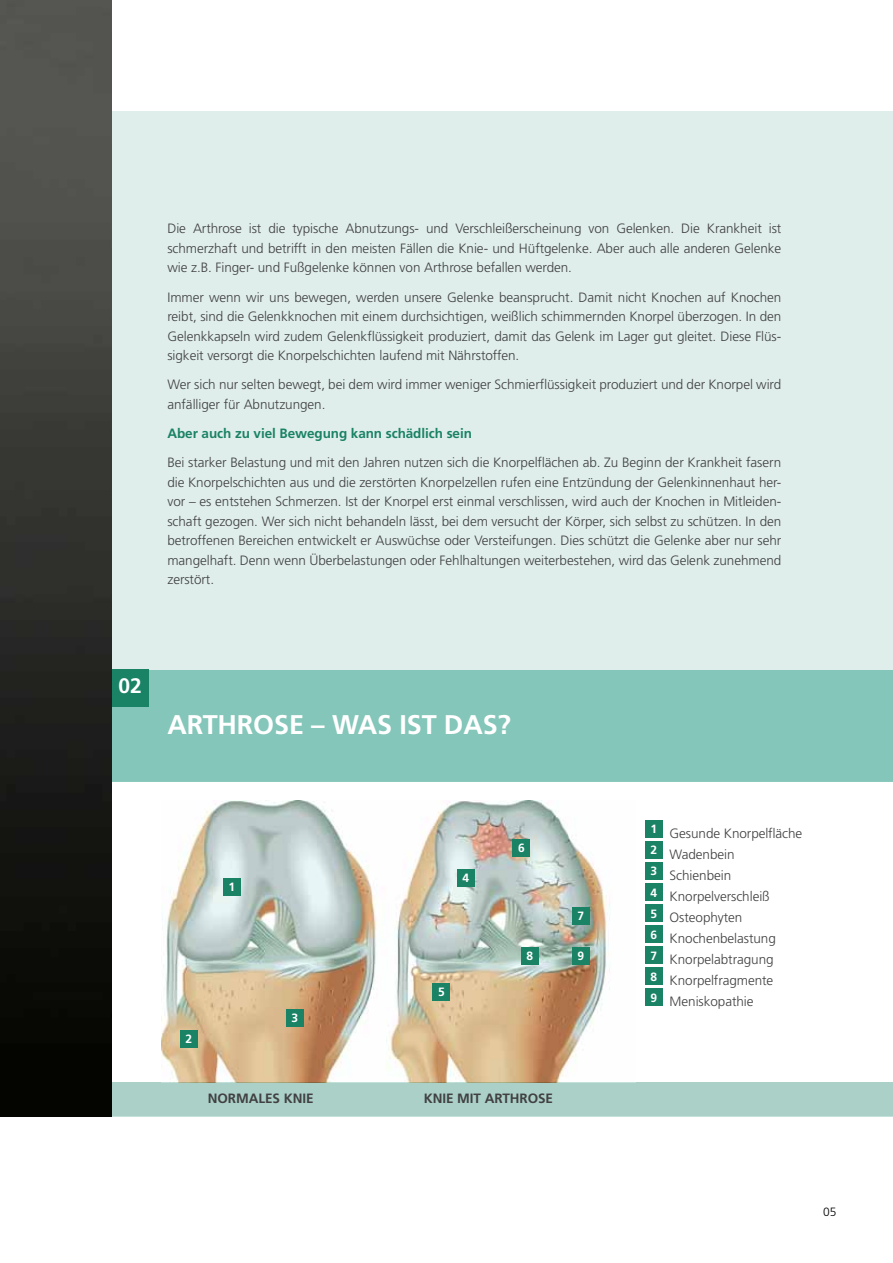
<style>
.page{position:relative;width:893px;height:1263px;background:#fff}
.page>*{position:absolute;margin:0;border:0;box-sizing:border-box;transform-origin:0 0}
.t1{font:700 27px "Frutiger LT Pro";letter-spacing:-.005em;color:#fff}
.t2{font:700 21px "Frutiger LT Pro";color:#fff}
.t3{font:300 13.5px/19.5px "Frutiger LT Pro";letter-spacing:-.005em;color:#414042;text-align:justify}
.t4{font:700 13.5px "Frutiger LT Pro";letter-spacing:-.005em;color:#1a8265}
.t5{font:700 13.5px "Frutiger LT Pro";letter-spacing:-.005em;color:#414042}
.t6{font:700 12px "Frutiger LT Pro";color:#fff}
.t7{font:300 12px "Frutiger LT Pro";color:#000}
</style>
<div class="page">
<div style="left:112px;top:112px;width:781px;height:1004px;background:#dfeeea"></div>
<div style="left:112px;top:781px;width:781px;height:301px;background:#fff"></div>
<img style="left:162px;top:800px;width:448px;height:282px">
<div style="left:112px;top:670px;width:781px;height:111px;background:#84c6b9"></div>
<div style="left:112px;top:670px;width:37px;height:37px;background:#1a8265"></div>
<div style="left:223px;top:878px;width:17px;height:17px;background:#1a8265"></div>
<div style="left:645px;top:821px;width:17px;height:17px;background:#1a8265"></div>
<div style="left:645px;top:842px;width:17px;height:17px;background:#1a8265"></div>
<div style="left:645px;top:863px;width:17px;height:17px;background:#1a8265"></div>
<div style="left:645px;top:884px;width:17px;height:17px;background:#1a8265"></div>
<div style="left:645px;top:905px;width:17px;height:17px;background:#1a8265"></div>
<div style="left:645px;top:926px;width:17px;height:17px;background:#1a8265"></div>
<div style="left:645px;top:947px;width:17px;height:17px;background:#1a8265"></div>
<div style="left:645px;top:968px;width:17px;height:17px;background:#1a8265"></div>
<div style="left:645px;top:989px;width:17px;height:17px;background:#1a8265"></div>
<div style="left:180px;top:1030px;width:17px;height:17px;background:#1a8265"></div>
<div style="left:286px;top:1009px;width:17px;height:17px;background:#1a8265"></div>
<div style="left:457px;top:870px;width:17px;height:17px;background:#1a8265"></div>
<div style="left:513px;top:839px;width:17px;height:17px;background:#1a8265"></div>
<div style="left:433px;top:983px;width:17px;height:17px;background:#1a8265"></div>
<div style="left:521px;top:947px;width:17px;height:17px;background:#1a8265"></div>
<div style="left:572px;top:907px;width:17px;height:17px;background:#1a8265"></div>
<div style="left:572px;top:947px;width:17px;height:17px;background:#1a8265"></div>
<div style="left:112px;top:1082px;width:781px;height:34px;background:#abd0c7"></div>
<img style="left:0;top:0;width:112px;height:1116px">
<p class="t3" style="left:167px;top:219px;width:615px">Die Arthrose ist die typische Abnutzungs- und Verschleißerscheinung von Gelenken. Die Krankheit ist schmerzhaft und betrifft in den meisten Fällen die Knie- und Hüftgelenke. Aber auch alle anderen Gelenke wie z.B. Finger- und Fußgelenke können von Arthrose befallen werden.</p>
<p class="t3" style="left:167px;top:287px;width:615px">Immer wenn wir uns bewegen, werden unsere Gelenke beansprucht. Damit nicht Knochen auf Knochen reibt, sind die Gelenkknochen mit einem durchsichtigen, weißlich schimmernden Knorpel überzogen. In den Gelenkkapseln wird zudem Gelenkflüssigkeit produziert, damit das Gelenk im Lager gut gleitet. Diese Flüs&shy;sigkeit versorgt die Knorpelschichten laufend mit Nährstoffen.</p>
<p class="t3" style="left:167px;top:375px;width:615px">Wer sich nur selten bewegt, bei dem wird immer weniger Schmierflüssigkeit produziert und der Knorpel wird anfälliger für Abnutzungen.</p>
<p class="t4" style="left:167px;top:425px;width:306px">ABER AUCH ZU VIEL BEWEGUNG KANN SCHÄDLICH SEIN</p>
<p class="t3" style="left:167px;top:453px;width:615px">Bei starker Belastung und mit den Jahren nutzen sich die Knorpelflächen ab. Zu Beginn der Krankheit fasern die Knorpelschichten aus und die zerstörten Knorpelzellen rufen eine Entzündung der Gelenkinnenhaut her&shy;vor – es entstehen Schmerzen. Ist der Knorpel erst einmal verschlissen, wird auch der Knochen in Mitleiden&shy;schaft gezogen. Wer sich nicht behandeln lässt, bei dem versucht der Körper, sich selbst zu schützen. In den betroffenen Bereichen entwickelt er Auswüchse oder Versteifungen. Dies schützt die Gelenke aber nur sehr mangelhaft. Denn wenn Überbelastungen oder Fehlhaltungen weiterbestehen, wird das Gelenk zunehmend zerstört.</p>
<h2 class="t2" style="left:119px;top:673px;width:25px">02</h2>
<h1 class="t1" style="left:167px;top:708px;width:186px">ARTH ROSE – WAS</h1>
<h1 class="t1" style="left:399px;top:708px;width:113px">IST DAS?</h1>
<p class="t6" style="left:228px;top:879px;width:8px">1</p>
<p class="t6" style="left:463px;top:871px;width:8px">4</p>
<p class="t6" style="left:518px;top:840px;width:8px">6</p>
<p class="t6" style="left:185px;top:1032px;width:8px">2</p>
<p class="t6" style="left:292px;top:1010px;width:8px">3</p>
<p class="t6" style="left:438px;top:985px;width:8px">5</p>
<p class="t6" style="left:526px;top:948px;width:8px">8</p>
<p class="t5" style="left:208px;top:1090px;width:38px">NORMALES</p>
<p class="t5" style="left:284px;top:1090px;width:17px">KNIEKNIE</p>
<p class="t5" style="left:457px;top:1090px;width:9px">MIT</p>
<p class="t5" style="left:485px;top:1090px;width:62px">ARTH ROSE</p>
<p class="t6" style="left:577px;top:909px;width:8px">7</p>
<p class="t6" style="left:577px;top:948px;width:8px">9</p>
<p class="t3" style="left:650px;top:823px;width:153px;line-height:21px;text-align:left"><sup>1</sup> Gesunde Knorpelfläche<br><sup>2</sup> Wadenbein<br><sup>3</sup> Schienbein<br><sup>4</sup> Knorpelverschleiß<br><sup>5</sup> Osteophyten<br><sup>6</sup> Knochenbelastung<br><sup>7</sup> Knorpelabtragung<br><sup>8</sup> Knorpelfragmente<br><sup>9</sup> Meniskopathie</p>
<p class="t7" style="left:823px;top:1204px;width:15px">05</p>
</div>
